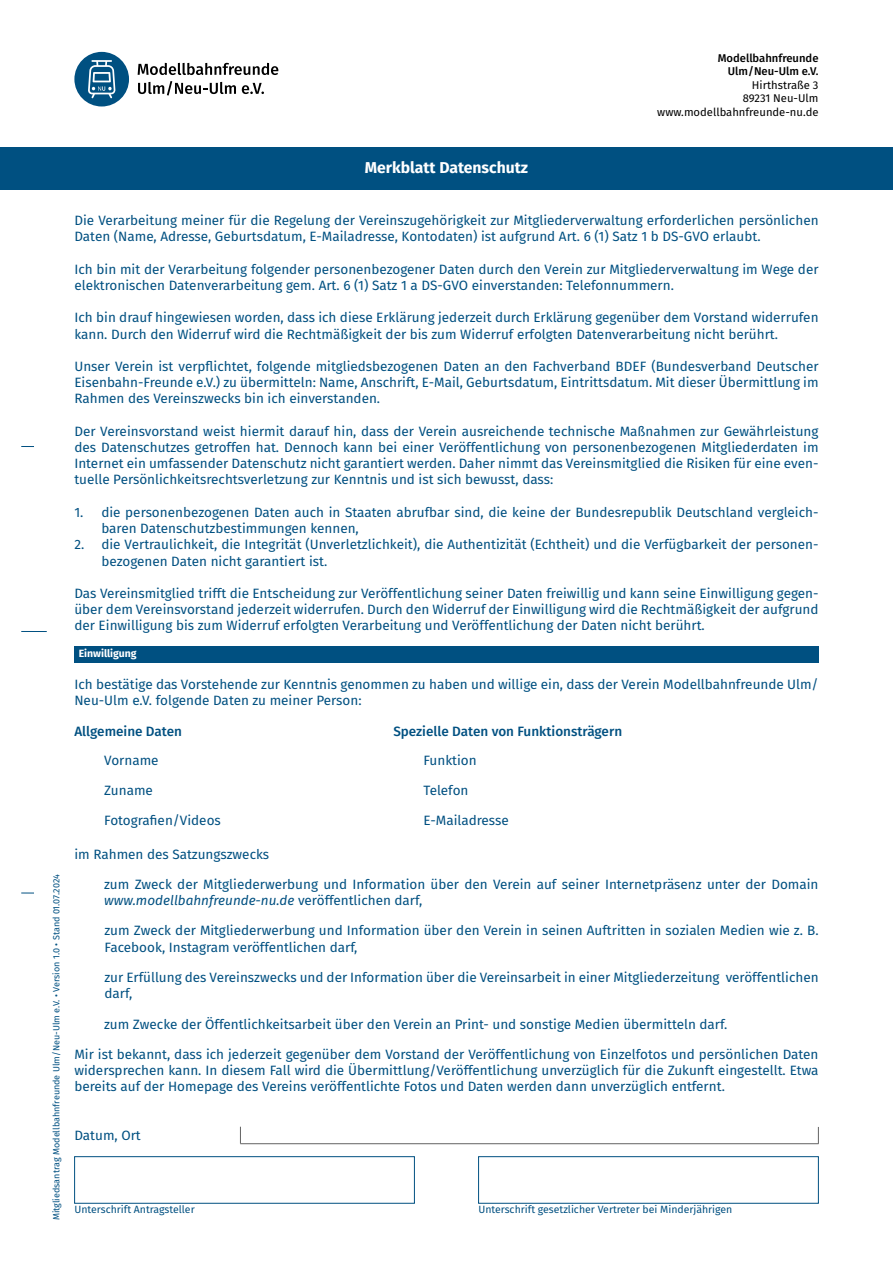
<style>
.page{position:relative;width:893px;height:1263px;background:#fff}
.page>*{position:absolute;margin:0;border:0;box-sizing:border-box;transform-origin:0 0}
.t1{font:700 15.75px "Fira Sans";color:#fff}
.t2{font:13.5px/16.2px "Fira Sans";color:#005081}
.t3{font:500 13.5px "Fira Sans";color:#005081}
.t4{font:11.25px/13.5px "Fira Sans";color:#000;text-align:right}
.t5{font:500 11.25px/13.5px "Fira Sans";color:#000;text-align:right}
.t6{font:10.5px "Fira Sans";color:#005081}
.t7{font:700 10.5px "Fira Sans";color:#fff}
.t8{font:9px "Fira Sans";color:#005081}
.s1{font-style:italic}
</style>
<div class="page">
<svg style="left:21px;top:446px;width:13px;height:1px"></svg>
<svg style="left:21px;top:893px;width:13px;height:1px"></svg>
<svg style="left:21px;top:631px;width:26px;height:1px"></svg>
<hr style="left:240px;top:1143px;width:579px;height:1px;background:#636362">
<svg style="left:818px;top:1127px;width:1px;height:17px"></svg>
<svg style="left:240px;top:1127px;width:1px;height:16px"></svg>
<div style="left:74px;top:1156px;width:341px;height:47px;border:1px solid #005081"></div>
<div style="left:478px;top:1156px;width:341px;height:47px;border:1px solid #005081"></div>
<div style="left:74px;top:646px;width:745px;height:17px;background:#005081"></div>
<svg style="left:138px;top:63px;width:140px;height:12px"></svg>
<svg style="left:138px;top:81px;width:98px;height:15px"></svg>
<svg style="left:242px;top:83px;width:22px;height:11px"></svg>
<div style="left:74px;top:52px;width:55px;height:54px;background:#005081;border-radius:50%"></div>
<svg style="left:88px;top:60px;width:28px;height:38px"></svg>
<div style="left:0;top:148px;width:893px;height:42px;background:#005081"></div>
<p class="t5" style="left:718px;top:50px;width:102px">Modellbahnfreunde<br>Ulm/Neu-Ulm e.V.</p>
<p class="t4" style="left:657px;top:78px;width:163px">Hirthstraße 3<br>89231 Neu-Ulm www.modellbahnfreunde-nu.de</p>
<p class="t1" style="left:365px;top:154px;width:165px">Merkblatt Datenschutz</p>
<p class="t8" style="left:50px;top:1220px;width:348px;rotate:-90deg">Mitgliedsantrag Modellbahnfreunde Ulm/Neu-Ulm e.V. • Version 1.0 • Stand 01.07.2024</p>
<p class="t2" style="left:74px;top:212px;width:746px">Die Verarbeitung meiner für die Regelung der Vereinszugehörigkeit zur Mitgliederverwaltung erforderlichen persönlichen<br>Daten (Name, Adresse, Geburtsdatum, E-Mailadresse, Kontodaten) ist aufgrund Art. 6 (1) Satz 1 b DS-GVO erlaubt.</p>
<p class="t2" style="left:74px;top:261px;width:746px">Ich bin mit der Verarbeitung folgender personenbezogener Daten durch den Verein zur Mitgliederverwaltung im Wege der elektronischen Datenverarbeitung gem. Art. 6 (1) Satz 1 a DS-GVO einverstanden: Telefonnummern.</p>
<p class="t2" style="left:74px;top:309px;width:746px">Ich bin drauf hingewiesen worden, dass ich diese Erklärung jederzeit durch Erklärung gegenüber dem Vorstand widerrufen kann. Durch den Widerruf wird die Rechtmäßigkeit der bis zum Widerruf erfolgten Datenverarbeitung nicht berührt.</p>
<p class="t2" style="left:74px;top:358px;width:746px;text-align:justify">Unser Verein ist verpflichtet, folgende mitgliedsbezogenen Daten an den Fachverband BDEF (Bundesverband Deutscher Eisenbahn-Freunde e.V.) zu übermitteln: Name, Anschrift, E-Mail, Geburtsdatum, Eintrittsdatum. Mit dieser Übermittlung im Rahmen des Vereinszwecks bin ich einverstanden.</p>
<p class="t2" style="left:74px;top:423px;width:746px;text-align:justify">Der Vereinsvorstand weist hiermit darauf hin, dass der Verein ausreichende technische Maßnahmen zur Gewährleistung des Datenschutzes getroffen hat. Dennoch kann bei einer Veröffentlichung von personenbezogenen Mitgliederdaten im Internet ein umfassender Datenschutz nicht garantiert werden. Daher nimmt das Vereinsmitglied die Risiken für eine even&shy;tuelle Persönlichkeitsrechtsverletzung zur Kenntnis und ist sich bewusst, dass:</p>
<p class="t2" style="left:101px;top:504px;width:719px;text-indent:-27px">1. die personenbezogenen Daten auch in Staaten abrufbar sind, die keine der Bundesrepublik Deutschland vergleich&shy;baren Datenschutzbestimmungen kennen,</p>
<p class="t2" style="left:101px;top:536px;width:719px;text-indent:-27px">2. die Vertraulichkeit, die Integrität (Unverletzlichkeit), die Authentizität (Echtheit) und die Verfügbarkeit der personen&shy;bezogenen Daten nicht garantiert ist.</p>
<p class="t2" style="left:74px;top:585px;width:746px;text-align:justify">Das Vereinsmitglied trifft die Entscheidung zur Veröffentlichung seiner Daten freiwillig und kann seine Einwilligung gegen&shy;über dem Vereinsvorstand jederzeit widerrufen. Durch den Widerruf der Einwilligung wird die Rechtmäßigkeit der aufgrund der Einwilligung bis zum Widerruf erfolgten Verarbeitung und Veröffentlichung der Daten nicht berührt.</p>
<p class="t7" style="left:79px;top:645px;width:60px">Einwilligung</p>
<p class="t2" style="left:74px;top:676px;width:746px">Ich bestätige das Vorstehende zur Kenntnis genommen zu haben und willige ein, dass der Verein Modellbahnfreunde Ulm/<br>Neu-Ulm e.V. folgende Daten zu meiner Person:</p>
<p class="t3" style="left:74px;top:720px;width:109px">Allgemeine Daten</p>
<p class="t3" style="left:393px;top:720px;width:230px">Spezielle Daten von Funktionsträgern</p>
<p class="t2" style="left:104px;top:752px;width:56px">Vorname</p>
<p class="t2" style="left:423px;top:752px;width:55px">Funktion</p>
<p class="t2" style="left:104px;top:782px;width:50px">Zuname</p>
<p class="t2" style="left:423px;top:782px;width:47px">Telefon</p>
<p class="t2" style="left:104px;top:812px;width:118px">Fotografien/Videos</p>
<p class="t2" style="left:423px;top:812px;width:87px">E-Mailadresse</p>
<p class="t2" style="left:74px;top:846px;width:196px">im Rahmen des Satzungszwecks</p>
<p class="t2" style="left:104px;top:875px;width:716px">zum Zweck der Mitgliederwerbung und Information über den Verein auf seiner Internetpräsenz unter der Domain <span class="s1">www.modellbahnfreunde-nu.de</span> veröffentlichen darf,</p>
<p class="t2" style="left:105px;top:922px;width:716px">zum Zweck der Mitgliederwerbung und Information über den Verein in seinen Auftritten in sozialen Medien wie z. B.<br>Facebook, Instagram veröffentlichen darf,</p>
<p class="t2" style="left:105px;top:969px;width:716px">zur Erfüllung des Vereinszwecks und der Information über die Vereinsarbeit in einer Mitgliederzeitung veröffentlichen darf,</p>
<p class="t2" style="left:74px;top:1009px;width:746px;line-height:29.4px;text-indent:30px">zum Zwecke der Öffentlichkeitsarbeit über den Verein an Print- und sonstige Medien übermitteln darf.<br>Mir ist bekannt, dass ich jederzeit gegenüber dem Vorstand der Veröffentlichung von Einzelfotos und persönlichen Daten</p>
<p class="t2" style="left:74px;top:1062px;width:746px">widersprechen kann. In diesem Fall wird die Übermittlung/Veröffentlichung unverzüglich für die Zukunft eingestellt. Etwa bereits auf der Homepage des Vereins veröffentlichte Fotos und Daten werden dann unverzüglich entfernt.</p>
<p class="t2" style="left:74px;top:1126px;width:68px">Datum, Ort</p>
<p class="t6" style="left:74px;top:1202px;width:122px">Unterschrift Antragsteller</p>
<p class="t6" style="left:478px;top:1202px;width:256px">Unterschrift gesetzlicher Vertreter bei Minderjährigen</p>
</div>
